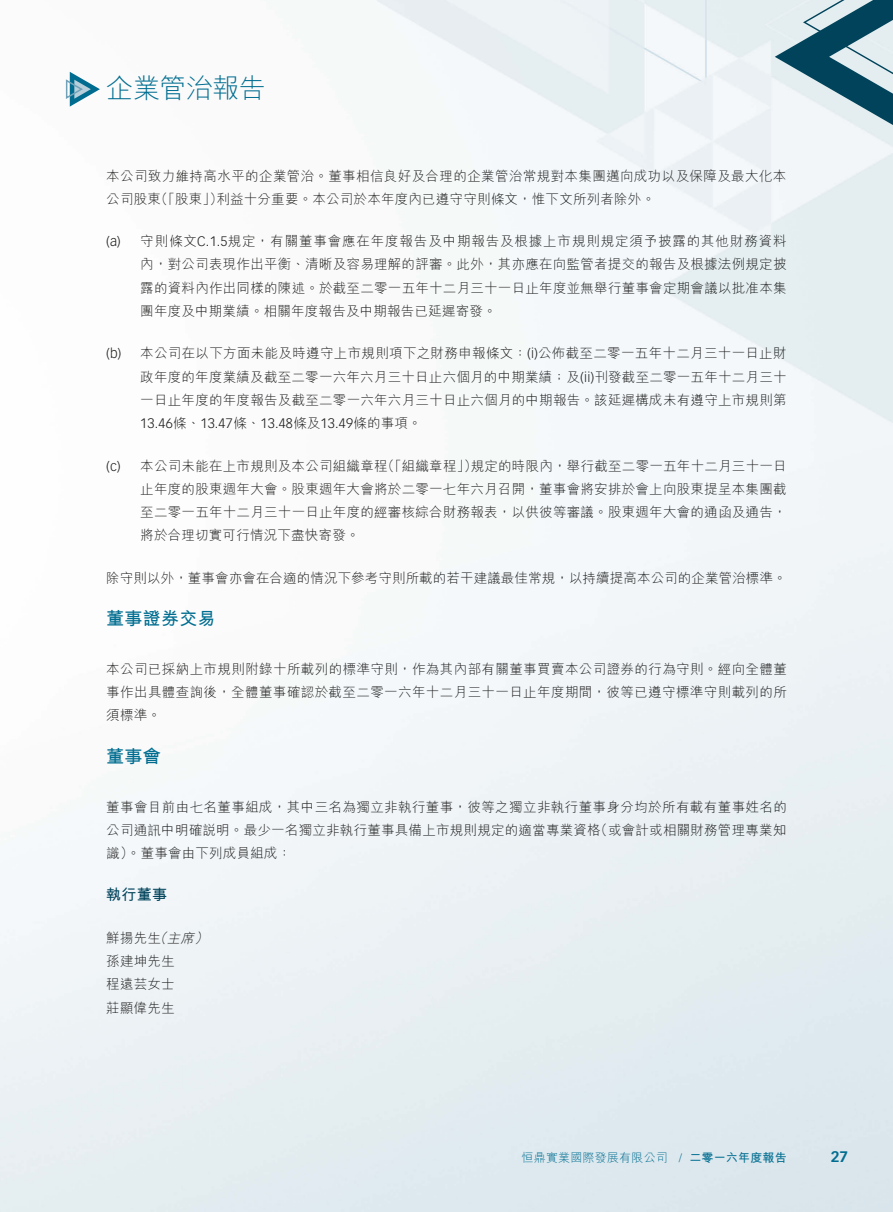
<style>
.page{position:relative;width:893px;height:1212px;background:#fff}
.page>*{position:absolute;margin:0;border:0;box-sizing:border-box;transform-origin:0 0}
.t1{font:300 27px "M Hei HK";letter-spacing:-.015em;color:#006d90}
.t2{font:700 18px "M Hei HK";letter-spacing:.02em;color:#006d90}
.t3{font:700 15px "M Hei HK";color:#00435b}
.t4{font:700 15px "Vectora LT Std";color:#006d90}
.t5{font:300 13.5px/23.2px "M Hei HK";letter-spacing:.02em;color:#1c1c1b;text-align:justify}
.t6{font:300 13.5px "Vectora LT Std";letter-spacing:.015em;color:#1c1c1b}
.t7{font:300 12px "M Hei HK";letter-spacing:.015em;color:#006d90}
.s1{font-family:"Vectora LT Std"}
.s2{font-family:"M Hei HK"}
.s3{font-style:italic}
.s4{font-weight:700}
</style>
<div class="page">
<svg style="left:775px;top:0;width:118px;height:161px"></svg>
<svg style="left:65px;top:72px;width:35px;height:35px"></svg>
<h1 class="t1" style="left:106px;top:69px;width:161px">企業管治報告</h1>
<p class="t5" style="left:106px;top:163px;width:682px">本公司致力維持高水平的企業管治。董事相信良好及合理的企業管治常規對本集團邁向成功以及保障及最大化本公司股東（「股東」）利益十分重要。本公司於本年度內已遵守守則條文，惟下文所列者除外。</p>
<p class="t5" style="left:140px;top:229px;width:648px;text-indent:-34px"><span class="s1">(a)</span> 守則條文<span class="s1">C.1.5</span>規定，有關董事會應在年度報告及中期報告及根據上市規則規定須予披露的其他財務資料內，對公司表現作出平衡、清晰及容易理解的評審。此外，其亦應在向監管者提交的報告及根據法例規定披露的資料內作出同樣的陳述。於截至二零一五年十二月三十一日止年度並無舉行董事會定期會議以批准本集團年度及中期業績。相關年度報告及中期報告已延遲寄發。</p>
<p class="t5" style="left:140px;top:341px;width:648px;text-indent:-34px"><span class="s1">(b)</span> 本公司在以下方面未能及時遵守上市規則項下之財務申報條文：<span class="s1">(i)</span>公佈截至二零一五年十二月三十一日止財政年度的年度業績及截至二零一六年六月三十日止六個月的中期業績；及<span class="s1">(ii)</span>刊發截至二零一五年十二月三十一日止年度的年度報告及截至二零一六年六月三十日止六個月的中期報告。該延遲構成未有遵守上市規則第</p>
<p class="t6" style="left:140px;top:415px;width:283px">13.46<span class="s2">條、</span>13.47<span class="s2">條、</span>13.48<span class="s2">條及</span>13.49<span class="s2">條的事項。</span></p>
<p class="t5" style="left:140px;top:453px;width:648px;text-indent:-34px"><span class="s1">(c)</span> 本公司未能在上市規則及本公司組織章程（「組織章程」）規定的時限內，舉行截至二零一五年十二月三十一日止年度的股東週年大會。股東週年大會將於二零一七年六月召開，董事會將安排於會上向股東提呈本集團截至二零一五年十二月三十一日止年度的經審核綜合財務報表，以供彼等審議。股東週年大會的通函及通告，將於合理切實可行情況下盡快寄發。</p>
<p class="t5" style="left:106px;top:566px;width:682px">除守則以外，董事會亦會在合適的情況下參考守則所載的若干建議最佳常規，以持續提高本公司的企業管治標準。</p>
<h2 class="t2" style="left:106px;top:605px;width:111px">董事證券交易</h2>
<p class="t5" style="left:106px;top:657px;width:682px">本公司已採納上市規則附錄十所載列的標準守則，作為其內部有關董事買賣本公司證券的行為守則。經向全體董事作出具體查詢後，全體董事確認於截至二零一六年十二月三十一日止年度期間，彼等已遵守標準守則載列的所須標準。</p>
<h2 class="t2" style="left:106px;top:743px;width:56px">董事會</h2>
<p class="t5" style="left:106px;top:794px;width:682px">董事會目前由七名董事組成，其中三名為獨立非執行董事，彼等之獨立非執行董事身分均於所有載有董事姓名的公司通訊中明確說明。最少一名獨立非執行董事具備上市規則規定的適當專業資格（或會計或相關財務管理專業知識）。董事會由下列成員組成：</p>
<p class="t3" style="left:106px;top:884px;width:62px">執行董事</p>
<p class="t5" style="left:106px;top:926px;width:107px;text-align:left">鮮揚先生<span class="s3">（主席）</span>孫建坤先生<br>程遠芸女士<br>莊顯偉先生</p>
<p class="t7" style="left:522px;top:1149px;width:267px">恒鼎實業國際發展有限公司 / <span class="s4">二零一六年度報告</span></p>
<p class="t4" style="left:831px;top:1148px;width:19px">27</p>
</div>
